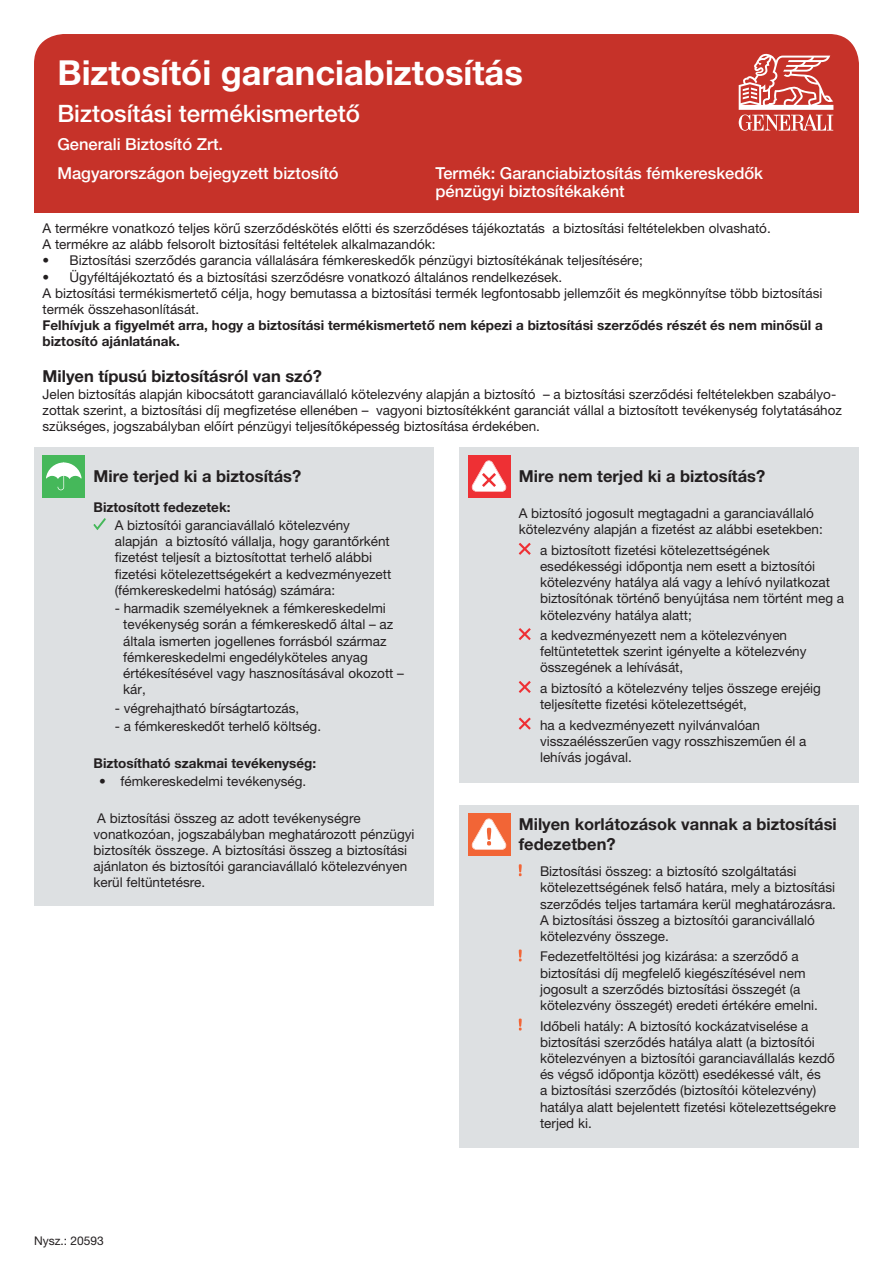
<style>
.page{position:relative;width:893px;height:1263px;background:#fff}
.page>*{position:absolute;margin:0;border:0;box-sizing:border-box;transform-origin:0 0}
.t1{font:700 34.5px "Helvetica Neue LT Pro";color:#fff}
.t2{font:500 24px "Helvetica Neue LT Pro";color:#fff}
.t3{font:700 16.5px/19.8px "Helvetica Neue LT Pro";color:#231f20}
.t4{font:500 16.5px/28.5px "Helvetica Neue LT Pro";color:#fff}
.t5{font:13.5px/16.2px "Helvetica Neue LT Pro";color:#231f20}
.t6{font:700 13.5px/16.2px "Helvetica Neue LT Pro";color:#231f20}
.t7{font:12px "Helvetica Neue LT Pro";color:#231f20}
</style>
<div class="page">
<div style="left:34px;top:447px;width:400px;height:459px;background:#dde0e2"></div>
<svg style="left:93px;top:518px;width:13px;height:12px"></svg>
<div style="left:459px;top:447px;width:400px;height:335px;background:#dde0e2"></div>
<svg style="left:519px;top:543px;width:12px;height:12px"></svg>
<svg style="left:519px;top:628px;width:12px;height:12px"></svg>
<svg style="left:519px;top:681px;width:12px;height:12px"></svg>
<svg style="left:519px;top:718px;width:12px;height:11px"></svg>
<div style="left:43px;top:455px;width:42px;height:42px;background:#45b85a"></div>
<svg style="left:46px;top:462px;width:36px;height:28px"></svg>
<div style="left:468px;top:455px;width:42px;height:42px;background:#ee3034"></div>
<svg style="left:471px;top:460px;width:36px;height:32px"></svg>
<div style="left:459px;top:805px;width:400px;height:343px;background:#dde0e2"></div>
<svg style="left:519px;top:864px;width:3px;height:12px"></svg>
<svg style="left:519px;top:949px;width:3px;height:12px"></svg>
<svg style="left:519px;top:1018px;width:3px;height:12px"></svg>
<div style="left:468px;top:813px;width:42px;height:42px;background:#f26536"></div>
<svg style="left:471px;top:818px;width:36px;height:32px"></svg>
<div style="left:34px;top:34px;width:825px;height:145px;background:#c63229;border-radius:30px"></div>
<div style="left:34px;top:137px;width:825px;height:75px;background:#c63229"></div>
<svg style="left:739px;top:53px;width:94px;height:78px"></svg>
<h1 class="t1" style="left:57px;top:51px;width:467px">Biztosítói garanciabiztosítás</h1>
<h2 class="t2" style="left:57px;top:99px;width:304px">Biztosítási termékismertető</h2>
<p class="t4" style="left:57px;top:130px;width:283px">Generali Biztosító Zrt.<br>Magyarországon bejegyzett biztosító</p>
<p class="t4" style="left:435px;top:164px;width:329px;line-height:18px">Termék: Garanciabiztosítás fémkereskedők pénzügyi biztosítékaként</p>
<p class="t5" style="left:43px;top:220px;width:730px">A termékre vonatkozó teljes körű szerződéskötés előtti és szerződéses tájékoztatás a biztosítási feltételekben olvasható.<br>A termékre az alább felsorolt biztosítási feltételek alkalmazandók:</p>
<p class="t5" style="left:43px;top:252px;width:602px">• Biztosítási szerződés garancia vállalására fémkereskedők pénzügyi biztosítékának teljesítésére;</p>
<p class="t5" style="left:43px;top:268px;width:781px">• Ügyféltájékoztató és a biztosítási szerződésre vonatkozó általános rendelkezések.<br>A biztosítási termékismertető célja, hogy bemutassa a biztosítási termék legfontosabb jellemzőit és megkönnyítse több biztosítási termék összehasonlítását.</p>
<p class="t6" style="left:43px;top:317px;width:782px">Felhívjuk a figyelmét arra, hogy a biztosítási termékismertető nem képezi a biztosítási szerződés részét és nem minősül a biztosító ajánlatának.</p>
<p class="t3" style="left:43px;top:366px;width:281px">Milyen típusú biztosításról van szó?</p>
<p class="t5" style="left:43px;top:385px;width:801px">Jelen biztosítás alapján kibocsátott garanciavállaló kötelezvény alapján a biztosító – a biztosítási szerződési feltételekben szabályo&shy;zottak szerint, a biztosítási díj megfizetése ellenében – vagyoni biztosítékként garanciát vállal a biztosított tevékenység folytatásához szükséges, jogszabályban előírt pénzügyi teljesítőképesség biztosítása érdekében.</p>
<p class="t3" style="left:94px;top:466px;width:209px">Mire terjed ki a biztosítás?</p>
<p class="t3" style="left:519px;top:466px;width:248px">Mire nem terjed ki a biztosítás?</p>
<p class="t6" style="left:94px;top:498px;width:138px">Biztosított fedezetek:</p>
<p class="t5" style="left:115px;top:517px;width:278px">A biztosítói garanciavállaló kötelezvény alapján a biztosító vállalja, hogy garantőrként fizetést teljesít a biztosítottat terhelő alábbi fizetési kötelezettségekért a kedvezményezett (fémkereskedelmi hatóság) számára:</p>
<p class="t5" style="left:123px;top:600px;width:282px;text-indent:-9px">- harmadik személyeknek a fémkereskedelmi tevékenység során a fémkereskedő által – az általa ismerten jogellenes forrásból származ fémkereskedelmi engedélyköteles anyag értékesítésével vagy hasznosításával okozott – kár,</p>
<p class="t5" style="left:115px;top:699px;width:186px">- végrehajtható bírságtartozás,</p>
<p class="t5" style="left:115px;top:718px;width:208px">- a fémkereskedőt terhelő költség.</p>
<p class="t6" style="left:94px;top:754px;width:224px">Biztosítható szakmai tevékenység:</p>
<p class="t5" style="left:99px;top:773px;width:209px">• fémkereskedelmi tevékenység.</p>
<p class="t5" style="left:94px;top:809px;width:322px">A biztosítási összeg az adott tevékenységre vonatkozóan, jogszabályban meghatározott pénzügyi biztosíték összege. A biztosítási összeg a biztosítási ajánlaton és biztosítói garanciavállaló kötelezvényen kerül feltüntetésre.</p>
<p class="t7" style="left:34px;top:1233px;width:71px">Nysz.: 20593</p>
<p class="t5" style="left:519px;top:505px;width:305px">A biztosító jogosult megtagadni a garanciavállaló kötelezvény alapján a fizetést az alábbi esetekben:</p>
<p class="t5" style="left:540px;top:542px;width:306px">a biztosított fizetési kötelezettségének esedékességi időpontja nem esett a biztosítói kötelezvény hatálya alá vagy a lehívó nyilatkozat biztosítónak történő benyújtása nem történt meg a kötelezvény hatálya alatt;</p>
<p class="t5" style="left:540px;top:627px;width:268px">a kedvezményezett nem a kötelezvényen feltüntetettek szerint igényelte a kötelezvény összegének a lehívását,</p>
<p class="t5" style="left:540px;top:680px;width:282px">a biztosító a kötelezvény teljes összege erejéig teljesítette fizetési kötelezettségét,</p>
<p class="t5" style="left:540px;top:716px;width:268px">ha a kedvezményezett nyilvánvalóan visszaélésszerűen vagy rosszhiszeműen él a lehívás jogával.</p>
<p class="t3" style="left:519px;top:814px;width:320px">Milyen korlátozások vannak a biztosítási fedezetben?</p>
<p class="t5" style="left:540px;top:863px;width:297px">Biztosítási összeg: a biztosító szolgáltatási kötelezettségének felső határa, mely a biztosítási szerződés teljes tartamára kerül meghatározásra.<br>A biztosítási összeg a biztosítói garancivállaló kötelezvény összege.</p>
<p class="t5" style="left:540px;top:948px;width:279px">Fedezetfeltöltési jog kizárása: a szerződő a biztosítási díj megfelelő kiegészítésével nem jogosult a szerződés biztosítási összegét (a kötelezvény összegét) eredeti értékére emelni.</p>
<p class="t5" style="left:540px;top:1017px;width:297px">Időbeli hatály: A biztosító kockázatviselése a biztosítási szerződés hatálya alatt (a biztosítói kötelezvényen a biztosítói garanciavállalás kezdő és végső időpontja között) esedékessé vált, és<br>a biztosítási szerződés (biztosítói kötelezvény) hatálya alatt bejelentett fizetési kötelezettségekre terjed ki.</p>
</div>
